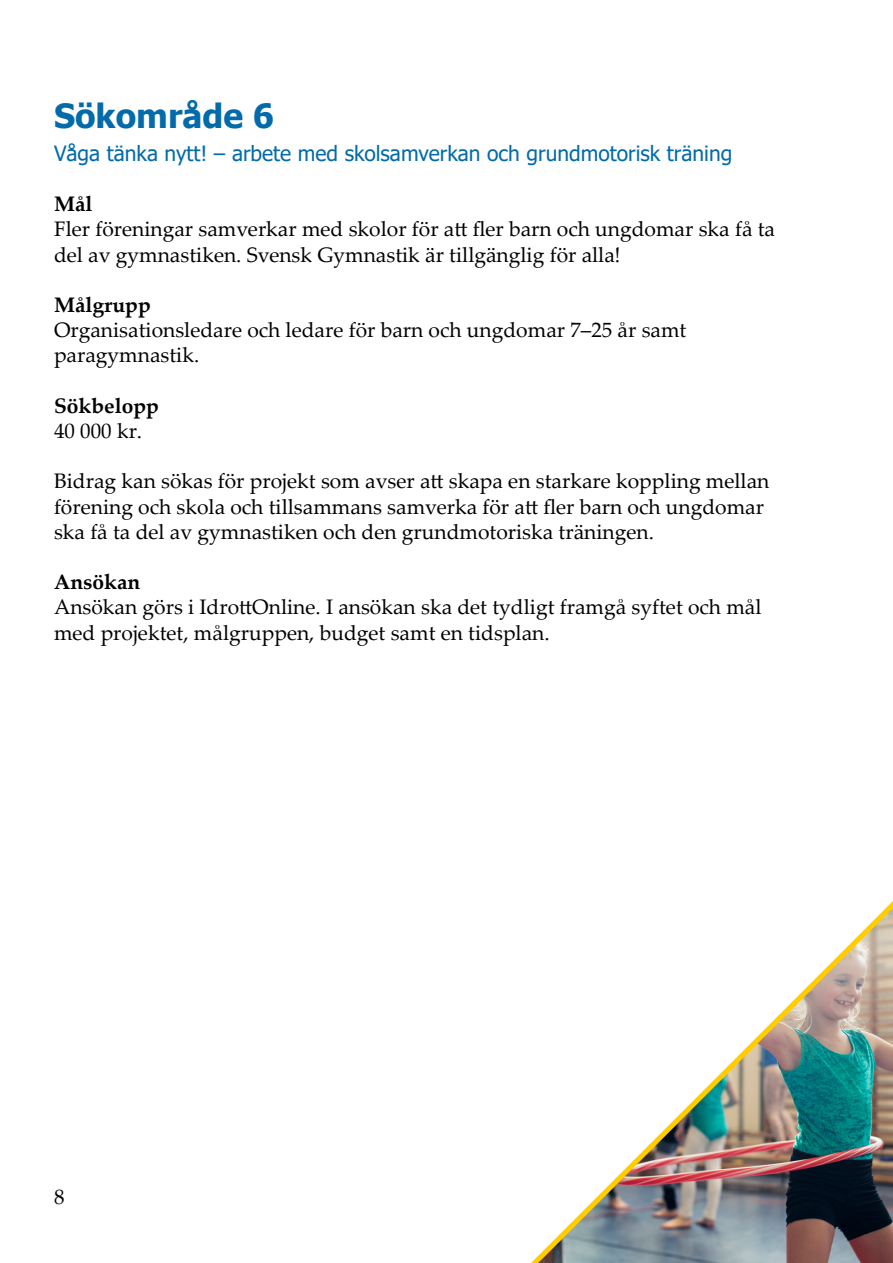
<style>
.page{position:relative;width:893px;height:1263px;background:#fff}
.page>*{position:absolute;margin:0;border:0;box-sizing:border-box;transform-origin:0 0}
.t1{font:700 33.3px "Tahoma";color:#036ba9}
.t2{font:21px/25.2px "Palatino Linotype";color:#020203}
.t3{font:21px "Tahoma";color:#036ba9}
.t4{font:700 21px "Palatino Linotype";color:#020203}
.t5{font:21px "Palatino Linotype";color:#000}
</style>
<div class="page">
<img style="left:531px;top:901px;width:362px;height:362px">
<h1 class="t1" style="left:54px;top:92px;width:222px">Sökområde 6</h1>
<p class="t3" style="left:54px;top:139px;width:680px">Våga tänka nytt! – arbete med skolsamverkan och grundmotorisk träning</p>
<p class="t4" style="left:54px;top:189px;width:40px">Mål</p>
<p class="t2" style="left:54px;top:216px;width:723px">Fler föreningar samverkar med skolor för att fler barn och ungdomar ska få ta del av gymnastiken. Svensk Gymnastik är tillgänglig för alla!</p>
<p class="t4" style="left:54px;top:290px;width:98px">Målgrupp</p>
<p class="t2" style="left:54px;top:317px;width:634px">Organisationsledare och ledare för barn och ungdomar 7–25 år samt paragymnastik.</p>
<p class="t4" style="left:54px;top:391px;width:106px">Sökbelopp</p>
<p class="t2" style="left:54px;top:417px;width:90px">40 000 kr.</p>
<p class="t2" style="left:54px;top:468px;width:717px">Bidrag kan sökas för projekt som avser att skapa en starkare koppling mellan förening och skola och tillsammans samverka för att fler barn och ungdomar ska få ta del av gymnastiken och den grundmotoriska träningen.</p>
<p class="t4" style="left:54px;top:567px;width:88px">Ansökan</p>
<p class="t2" style="left:54px;top:594px;width:709px">Ansökan görs i IdrottOnline. I ansökan ska det tydligt framgå syftet och mål med projektet, målgruppen, budget samt en tidsplan.</p>
<p class="t5" style="left:54px;top:1182px;width:12px">8</p>
</div>
